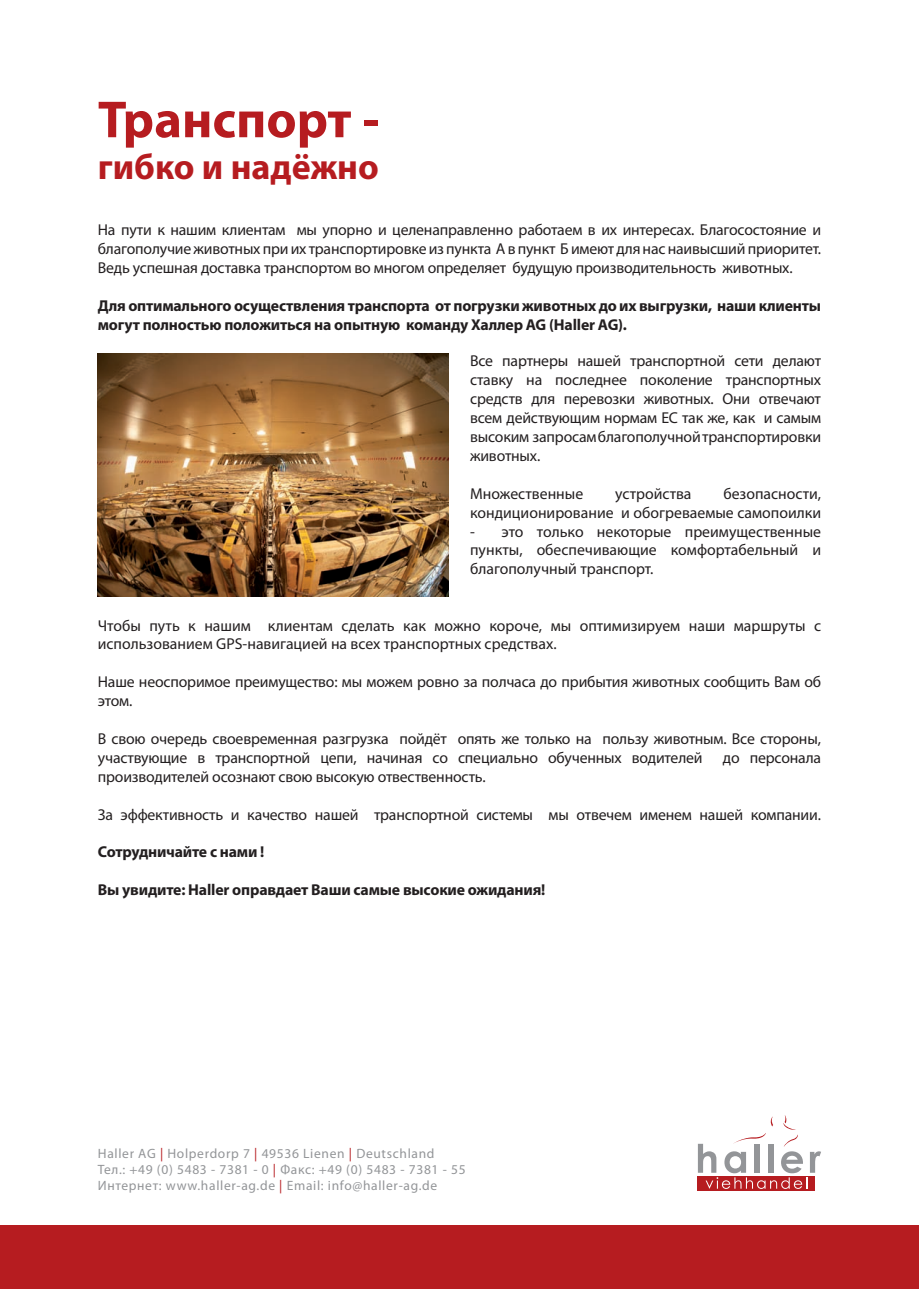
<style>
.page{position:relative;width:919px;height:1289px;background:#fff}
.page>*{position:absolute;margin:0;border:0;box-sizing:border-box;transform-origin:0 0}
.t1{font:700 52.5px "Myriad Pro";color:#b61c20}
.t2{font:700 36px "Myriad Pro";color:#b61c20}
.t3{font:15.75px/18.9px "Myriad Pro";letter-spacing:-.01em;color:#231f20;text-align:justify}
.t4{font:700 15.75px/18.9px "Myriad Pro";letter-spacing:-.015em;color:#231f20}
.t5{font:13.5px/16.2px "Myriad Pro";letter-spacing:.05em;color:#939598}
.s1{color:#b61c20}
</style>
<div class="page">
<svg style="left:697px;top:1188px;width:118px;height:1px"></svg>
<svg style="left:697px;top:1115px;width:124px;height:73px"></svg>
<div style="left:0;top:1225px;width:918px;height:63px;background:#b61c20"></div>
<img style="left:98px;top:353px;width:351px;height:243px">
<h1 class="t1" style="left:98px;top:99px;width:283px">Транспорт -</h1>
<h2 class="t2" style="left:98px;top:153px;width:282px">гибко и надёжно</h2>
<p class="t3" style="left:98px;top:222px;width:724px">На пути к нашим клиентам мы упорно и целенаправленно работаем в их интересах. Благосостояние и благополучие животных при их транспортировке из пункта А в пункт Б имеют для нас наивысший приоритет.<br>Ведь успешная доставка транспортом во многом определяет будущую производительность животных.</p>
<p class="t4" style="left:98px;top:297px;width:724px">Для оптимального осуществления транспорта от погрузки животных до их выгрузки, наши клиенты могут полностью положиться на опытную команду Халлер AG (Haller AG).</p>
<p class="t3" style="left:470px;top:353px;width:352px">Все партнеры нашей транспортной сети делают ставку на последнее поколение транспортных средств для перевозки животных. Они отвечают всем действующим нормам ЕС так же, как и самым высоким запросам благополучной транспортировки животных.</p>
<p class="t3" style="left:470px;top:485px;width:115px">Множественные</p>
<p class="t3" style="left:615px;top:485px;width:78px">устройства</p>
<p class="t3" style="left:470px;top:485px;width:352px;text-align:right">безопасности,<br>кондиционирование и обогреваемые самопоилки</p>
<p class="t3" style="left:470px;top:523px;width:352px">- это только некоторые преимущественные пункты, обеспечивающие комфортабельный и благополучный транспорт.</p>
<p class="t3" style="left:98px;top:617px;width:724px">Чтобы путь к нашим клиентам сделать как можно короче, мы оптимизируем наши маршруты с использованием GPS-навигацией на всех транспортных средствах.</p>
<p class="t3" style="left:98px;top:673px;width:724px">Наше неоспоримое преимущество: мы можем ровно за полчаса до прибытия животных сообщить Вам об этом.</p>
<p class="t3" style="left:98px;top:730px;width:724px">В свою очередь своевременная разгрузка пойдёт опять же только на пользу животным. Все стороны, участвующие в транспортной цепи, начиная со специально обученных водителей</p>
<p class="t3" style="left:723px;top:749px;width:100px">до персонала</p>
<p class="t3" style="left:98px;top:768px;width:389px">производителей осознают свою высокую отвественность.</p>
<p class="t3" style="left:98px;top:806px;width:724px">За эффективность и качество нашей транспортной системы мы отвечем именем нашей компании.</p>
<p class="t4" style="left:98px;top:844px;width:168px">Сотрудничайте с нами !</p>
<p class="t4" style="left:98px;top:881px;width:449px">Вы увидите: Haller оправдает Ваши самые высокие ожидания!</p>
<p class="t5" style="left:98px;top:1146px;width:369px">Haller AG <span class="s1">|</span> Holperdorp 7 <span class="s1">|</span> 49536 Lienen <span class="s1">|</span> Deutschland<br>Тел.: +49 (0) 5483 - 7381 - 0 <span class="s1">|</span> Факс: +49 (0) 5483 - 7381 - 55<br>Интернет: www.haller-ag.de <span class="s1">|</span> Email: info@haller-ag.de</p>
</div>
